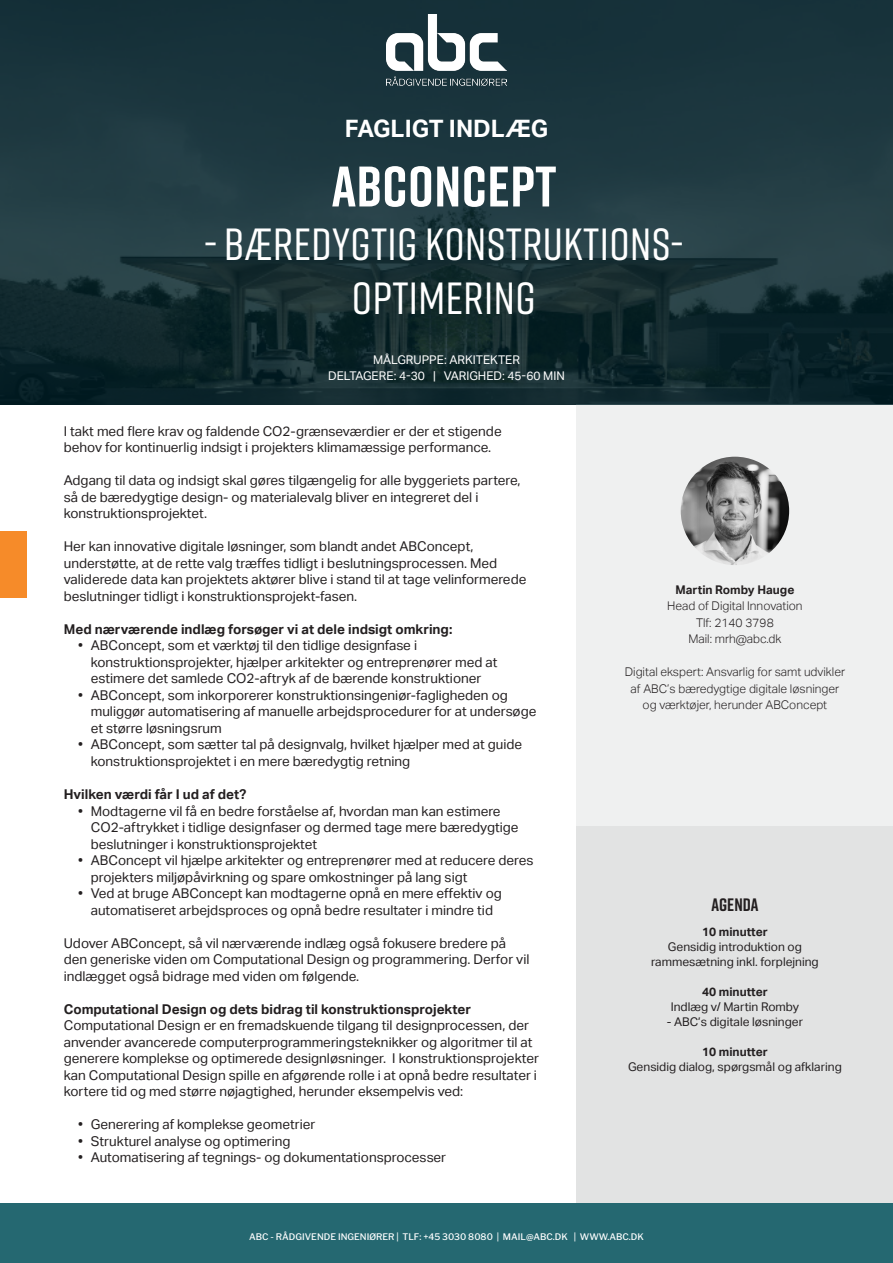
<style>
.page{position:relative;width:893px;height:1263px;background:#fff}
.page>*{position:absolute;margin:0;border:0;box-sizing:border-box;transform-origin:0 0}
.t1{font:700 57px "Rift";letter-spacing:.01em;color:#fff}
.t2{font:500 45px "Rift";letter-spacing:.01em;color:#fff}
.t3{font:700 24px "Aktiv Grotesk";color:#fff}
.t4{font:700 18px "Rift";color:#231f20}
.t5{font:13.5px/16.5px "Aktiv Grotesk";color:#231f20}
.t6{font:700 13.5px "Aktiv Grotesk";color:#231f20}
.t7{font:300 12px/16.5px "Aktiv Grotesk";color:#231f20;text-align:center}
.t8{font:12px/15px "Aktiv Grotesk";color:#231f20;text-align:center}
.t9{font:12px "Aktiv Grotesk";color:#fff}
.t10{font:700 12px "Aktiv Grotesk";color:#231f20}
.t11{font:500 9px "Libre Franklin";color:#fff}
</style>
<div class="page">
<div style="left:0;top:1203px;width:893px;height:60px;background:#256871"></div>
<div style="left:577px;top:405px;width:316px;height:421px;background:#eff0f0"></div>
<img style="left:681px;top:457px;width:108px;height:108px;border-radius:54px">
<svg style="left:0;top:0;width:893px;height:405px;background:#193339"></svg>
<div style="left:577px;top:826px;width:316px;height:376px;background:#e2e3e3"></div>
<img style="left:386px;top:15px;width:121px;height:71px">
<div style="left:0;top:531px;width:27px;height:66px;background:#f68b29"></div>
<p class="t3" style="left:345px;top:115px;width:205px">FAGLIGT INDLÆG</p>
<p class="t1" style="left:332px;top:146px;width:226px">ABCONCEPT</p>
<p class="t2" style="left:204px;top:213px;width:480px">- BÆREDYGTIG KONSTRUKTIONS-</p>
<p class="t2" style="left:352px;top:267px;width:185px">OPTIMERING</p>
<p class="t9" style="left:373px;top:352px;width:148px">MÅLGRUPPE: ARKITEKTER</p>
<p class="t9" style="left:328px;top:369px;width:238px">DELTAGERE: 4-30 | VARIGHED: 45-60 MIN</p>
<p class="t5" style="left:64px;top:423px;width:439px">I takt med flere krav og faldende CO2-grænseværdier er der et stigende behov for kontinuerlig indsigt i projekters klimamæssige performance.</p>
<p class="t5" style="left:64px;top:472px;width:458px">Adgang til data og indsigt skal gøres tilgængelig for alle byggeriets partere, så de bæredygtige design- og materialevalg bliver en integreret del i konstruktionsprojektet.</p>
<p class="t5" style="left:64px;top:538px;width:464px">Her kan innovative digitale løsninger, som blandt andet ABConcept, understøtte, at de rette valg træffes tidligt i beslutningsprocessen. Med validerede data kan projektets aktører blive i stand til at tage velinformerede beslutninger tidligt i konstruktionsprojekt-fasen.</p>
<p class="t6" style="left:64px;top:621px;width:390px">Med nærværende indlæg forsøger vi at dele indsigt omkring:</p>
<p class="t5" style="left:91px;top:637px;width:408px;text-indent:-13px">• ABConcept, som et værktøj til den tidlige designfase i konstruktionsprojekter, hjælper arkitekter og entreprenører med at estimere det samlede CO2-aftryk af de bærende konstruktioner</p>
<p class="t5" style="left:91px;top:687px;width:447px;text-indent:-13px">• ABConcept, som inkorporerer konstruktionsingeniør-fagligheden og muliggør automatisering af manuelle arbejdsprocedurer for at undersøge et større løsningsrum</p>
<p class="t5" style="left:91px;top:736px;width:433px;text-indent:-13px">• ABConcept, som sætter tal på designvalg, hvilket hjælper med at guide konstruktionsprojektet i en mere bæredygtig retning</p>
<p class="t6" style="left:64px;top:786px;width:184px">Hvilken værdi får I ud af det?</p>
<p class="t5" style="left:91px;top:802px;width:429px;text-indent:-13px">• Modtagerne vil få en bedre forståelse af, hvordan man kan estimere<br>CO2-aftrykket i tidlige designfaser og dermed tage mere bæredygtige beslutninger i konstruktionsprojektet</p>
<p class="t5" style="left:91px;top:852px;width:444px;text-indent:-13px">• ABConcept vil hjælpe arkitekter og entreprenører med at reducere deres projekters miljøpåvirkning og spare omkostninger på lang sigt</p>
<p class="t5" style="left:78px;top:885px;width:425px;text-align:center">• Ved at bruge ABConcept kan modtagerne opnå en mere effektiv og automatiseret arbejdsproces og opnå bedre resultater i mindre tid</p>
<p class="t5" style="left:64px;top:934px;width:467px">Udover ABConcept, så vil nærværende indlæg også fokusere bredere på den generiske viden om Computational Design og programmering. Derfor vil indlægget også bidrage med viden om følgende.</p>
<p class="t6" style="left:64px;top:1001px;width:409px">Computational Design og dets bidrag til konstruktionsprojekter</p>
<p class="t5" style="left:64px;top:1017px;width:477px">Computational Design er en fremadskuende tilgang til designprocessen, der anvender avancerede computerprogrammeringsteknikker og algoritmer til at generere komplekse og optimerede designløsninger. I konstruktionsprojekter kan Computational Design spille en afgørende rolle i at opnå bedre resultater i kortere tid og med større nøjagtighed, herunder eksempelvis ved:</p>
<p class="t5" style="left:78px;top:1116px;width:239px">• Generering af komplekse geometrier</p>
<p class="t5" style="left:78px;top:1132px;width:214px">• Strukturel analyse og optimering</p>
<p class="t5" style="left:78px;top:1149px;width:370px">• Automatisering af tegnings- og dokumentationsprocesser</p>
<p class="t10" style="left:675px;top:583px;width:120px">Martin Romby Hauge</p>
<p class="t7" style="left:667px;top:598px;width:137px">Head of Digital Innovation</p>
<p class="t7" style="left:696px;top:614px;width:79px">Tlf: 2140 3798</p>
<p class="t7" style="left:688px;top:631px;width:94px">Mail: mrh@abc.dk</p>
<p class="t7" style="left:625px;top:664px;width:222px">Digital ekspert: Ansvarlig for samt udvikler af ABC’s bæredygtige digitale løsninger og værktøjer, herunder ABConcept</p>
<p class="t4" style="left:712px;top:891px;width:48px">AGENDA</p>
<p class="t10" style="left:702px;top:924px;width:67px">10 minutter</p>
<p class="t8" style="left:651px;top:939px;width:169px">Gensidig introduktion og rammesætning inkl. forplejning</p>
<p class="t10" style="left:702px;top:984px;width:67px">40 minutter</p>
<p class="t8" style="left:671px;top:999px;width:130px">Indlæg v/ Martin Romby</p>
<p class="t8" style="left:667px;top:1014px;width:138px">- ABC’s digitale løsninger</p>
<p class="t10" style="left:702px;top:1044px;width:67px">10 minutter</p>
<p class="t8" style="left:628px;top:1059px;width:215px">Gensidig dialog, spørgsmål og afklaring</p>
<p class="t11" style="left:249px;top:1231px;width:396px">ABC - RÅDGIVENDE INGENIØRER | TLF: +45 3030 8080 | MAIL@ABC.DK | WWW.ABC.DK</p>
</div>
